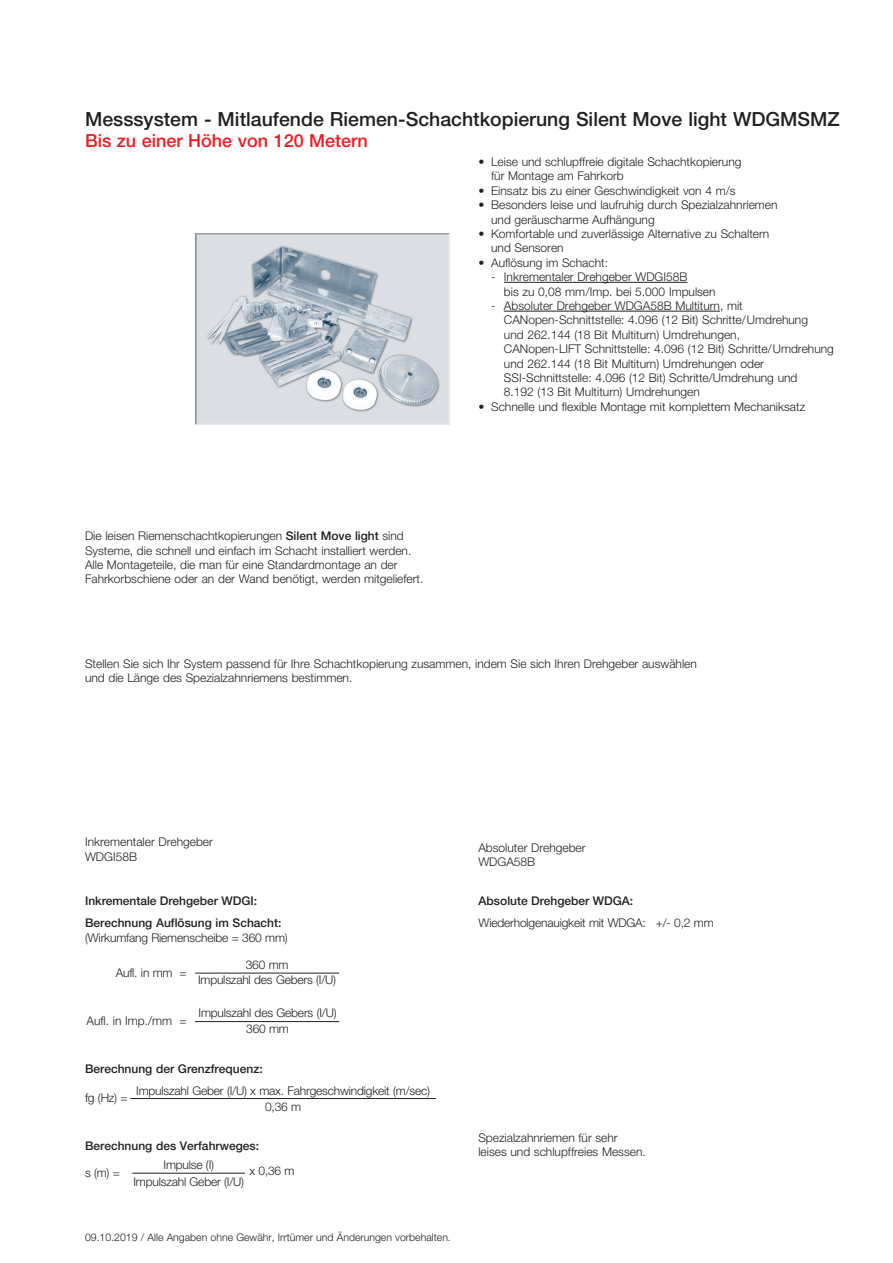
<style>
.page{position:relative;width:893px;height:1263px;background:#fff}
.page>*{position:absolute;margin:0;border:0;box-sizing:border-box;transform-origin:0 0}
.t1{font:500 19.5px "Helvetica Neue LT Pro";color:#231f20}
.t2{font:500 18px "Helvetica Neue LT Pro";color:#ee1d23}
.t3{font:300 12px/14.4px "Helvetica Neue LT Pro";color:#231f20}
.t4{font:500 12px "Helvetica Neue LT Pro";color:#231f20}
.t5{font:300 10.5px "Helvetica Neue LT Pro";color:#231f20}
.s1{font-weight:500}
</style>
<div class="page">
<hr style="left:504px;top:282px;width:183px;height:1px;background:#231f20">
<hr style="left:504px;top:311px;width:216px;height:1px;background:#231f20">
<img style="left:196px;top:234px;width:253px;height:191px">
<hr style="left:130px;top:1098px;width:306px;height:1px;background:#231f20">
<hr style="left:132px;top:1173px;width:113px;height:1px;background:#231f20">
<hr style="left:195px;top:973px;width:144px;height:1px;background:#231f20">
<hr style="left:195px;top:1021px;width:144px;height:1px;background:#231f20">
<h1 class="t1" style="left:85px;top:107px;width:756px">Messsystem - Mitlaufende Riemen-Schachtkopierung Silent Move light WDGMSMZ</h1>
<h2 class="t2" style="left:85px;top:130px;width:284px">Bis zu einer Höhe von 120 Metern</h2>
<p class="t3" style="left:85px;top:528px;width:340px">Die leisen Riemenschachtkopierungen <span class="s1">Silent Move light</span> sind Systeme, die schnell und einfach im Schacht installiert werden.<br>Alle Montageteile, die man für eine Standardmontage an der Fahrkorbschiene oder an der Wand benötigt, werden mitgeliefert.</p>
<p class="t3" style="left:491px;top:154px;width:252px;text-indent:-13px">• Leise und schlupffreie digitale Schachtkopierung für Montage am Fahrkorb</p>
<p class="t3" style="left:478px;top:183px;width:259px">• Einsatz bis zu einer Geschwindigkeit von 4 m/s</p>
<p class="t3" style="left:491px;top:197px;width:288px;text-indent:-13px">• Besonders leise und laufruhig durch Spezialzahnriemen und geräuscharme Aufhängung</p>
<p class="t3" style="left:491px;top:226px;width:280px;text-indent:-13px">• Komfortable und zuverlässige Alternative zu Schaltern und Sensoren</p>
<p class="t3" style="left:478px;top:255px;width:131px">• Auflösung im Schacht:</p>
<p class="t3" style="left:504px;top:269px;width:213px;text-indent:-13px">- Inkrementaler Drehgeber WDGI58B<br>bis zu 0,08 mm/Imp. bei 5.000 Impulsen</p>
<p class="t3" style="left:504px;top:298px;width:332px;text-indent:-13px">- Absoluter Drehgeber WDGA58B Multiturn, mit CANopen-Schnittstelle: 4.096 (12 Bit) Schritte/Umdrehung<br>und 262.144 (18 Bit Multiturn) Umdrehungen,<br>CANopen-LIFT Schnittstelle: 4.096 (12 Bit) Schritte/Umdrehung und 262.144 (18 Bit Multiturn) Umdrehungen oder SSI-Schnittstelle: 4.096 (12 Bit) Schritte/Umdrehung und<br>8.192 (13 Bit Multiturn) Umdrehungen</p>
<p class="t3" style="left:478px;top:399px;width:328px">• Schnelle und flexible Montage mit komplettem Mechaniksatz</p>
<p class="t3" style="left:85px;top:656px;width:613px">Stellen Sie sich Ihr System passend für Ihre Schachtkopierung zusammen, indem Sie sich Ihren Drehgeber auswählen und die Länge des Spezialzahnriemens bestimmen.</p>
<p class="t3" style="left:85px;top:834px;width:129px">Inkrementaler Drehgeber<br>WDGI58B</p>
<p class="t3" style="left:478px;top:840px;width:109px">Absoluter Drehgeber<br>WDGA58B</p>
<p class="t4" style="left:85px;top:894px;width:174px">Inkrementale Drehgeber WDGI:</p>
<p class="t4" style="left:479px;top:894px;width:156px">Absolute Drehgeber WDGA:</p>
<p class="t4" style="left:85px;top:916px;width:198px">Berechnung Auflösung im Schacht:</p>
<p class="t3" style="left:479px;top:915px;width:237px">Wiederholgenauigkeit mit WDGA: +/- 0,2 mm</p>
<p class="t3" style="left:85px;top:930px;width:204px">(Wirkumfang Riemenscheibe = 360 mm)</p>
<p class="t3" style="left:116px;top:965px;width:72px">Aufl. in mm =</p>
<p class="t3" style="left:86px;top:1013px;width:102px">Aufl. in Imp./mm =</p>
<p class="t3" style="left:198px;top:957px;width:140px;text-align:center">360 mm<br>Impulszahl des Gebers (I/U)</p>
<p class="t3" style="left:199px;top:1004px;width:140px;line-height:16.5px;text-align:center">Impulszahl des Gebers (I/U)<br>360 mm</p>
<p class="t4" style="left:85px;top:1062px;width:179px">Berechnung der Grenzfrequenz:</p>
<p class="t3" style="left:85px;top:1090px;width:44px">fg (Hz) =</p>
<p class="t3" style="left:136px;top:1082px;width:295px;line-height:16.5px;text-align:center">Impulszahl Geber (I/U) x max. Fahrgeschwindigkeit (m/sec)<br>0,36 m</p>
<p class="t4" style="left:85px;top:1138px;width:176px">Berechnung des Verfahrweges:</p>
<p class="t3" style="left:85px;top:1165px;width:37px">s (m) =</p>
<p class="t3" style="left:133px;top:1156px;width:112px;line-height:16.5px;text-align:center">Impulse (I)<br>Impulszahl Geber (I/U)</p>
<p class="t3" style="left:249px;top:1163px;width:47px">x 0,36 m</p>
<p class="t5" style="left:85px;top:1230px;width:367px">09.10.2019 / Alle Angaben ohne Gewähr, Irrtümer und Änderungen vorbehalten.</p>
<p class="t3" style="left:478px;top:1130px;width:169px">Spezialzahnriemen für sehr leises und schlupffreies Messen.</p>
</div>
